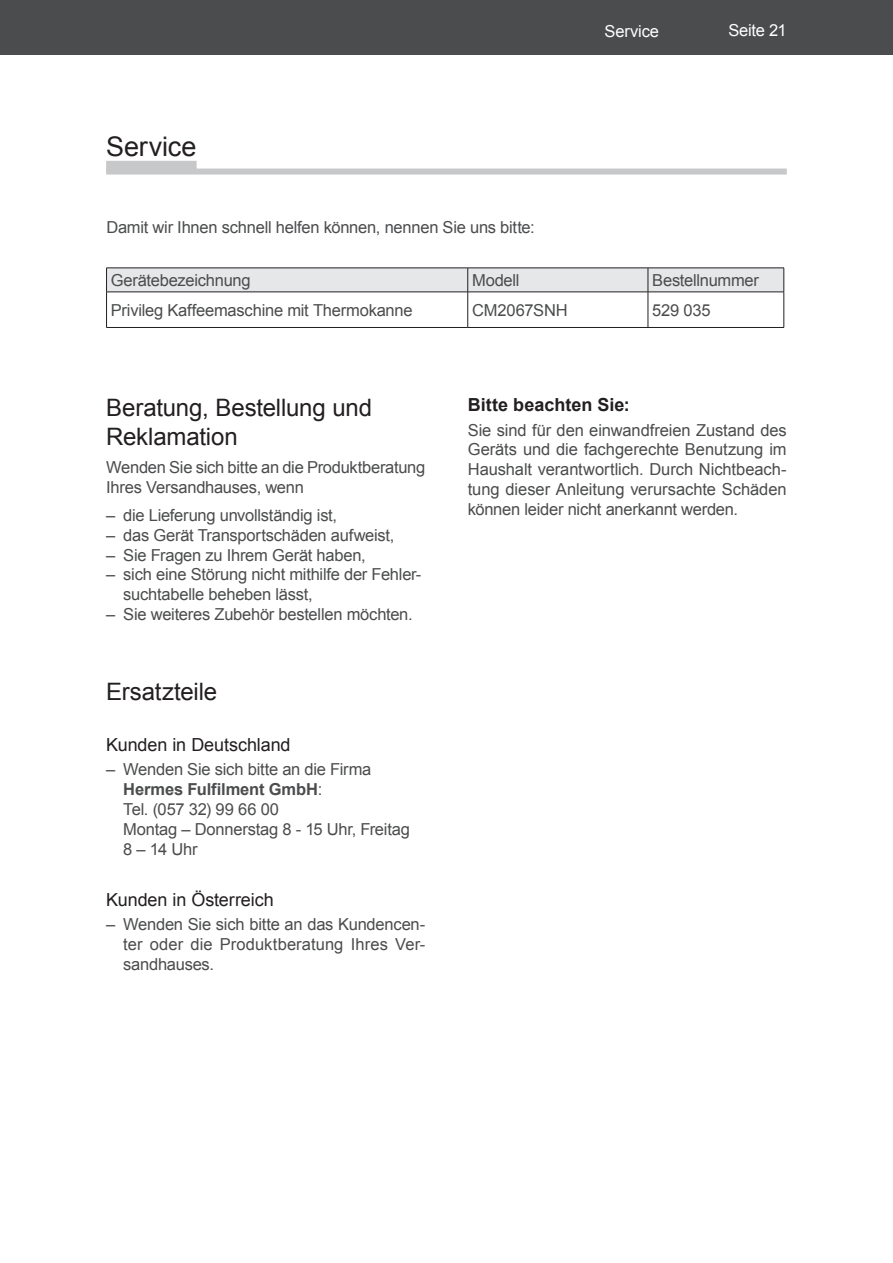
<style>
.page{position:relative;width:893px;height:1263px;background:#fff}
.page>*{position:absolute;margin:0;border:0;box-sizing:border-box;transform-origin:0 0}
.t1{font:27px "Arial";letter-spacing:-.005em;color:#231f20}
.t2{font:24px/28.8px "Arial";letter-spacing:-.005em;color:#231f20}
.t3{font:18px "Arial";letter-spacing:-.005em;color:#231f20}
.t4{font:700 18px "Arial";color:#231f20}
.t5{font:16.5px/19.8px "Arial";letter-spacing:-.015em;color:#4b4c4d}
.t6{font:16.5px "Arial";letter-spacing:-.015em;color:#fff}
.s1{font-weight:700}
</style>
<div class="page">
<div style="left:0;top:0;width:893px;height:54px;background:#4b4c4d"></div>
<div style="left:106px;top:161px;width:91px;height:12px;background:#c7c8ca"></div>
<div style="left:106px;top:169px;width:681px;height:6px;background:#c7c8ca"></div>
<hr style="left:106px;top:327px;width:362px;height:1px;background:#231f20">
<hr style="left:468px;top:327px;width:316px;height:1px;background:#231f20">
<svg style="left:106px;top:268px;width:678px;height:59px"></svg>
<hr style="left:106px;top:292px;width:678px;height:1px;background:#231f20">
<h1 class="t1" style="left:106px;top:131px;width:92px">Service</h1>
<p class="t6" style="left:605px;top:22px;width:56px">Service</p>
<p class="t6" style="left:728px;top:22px;width:60px">Seite 21</p>
<p class="t5" style="left:106px;top:218px;width:430px">Damit wir Ihnen schnell helfen können, nennen Sie uns bitte:</p>
<p class="t5" style="left:111px;top:270px;width:141px">Gerätebezeichnung</p>
<p class="t5" style="left:472px;top:270px;width:49px">Modell</p>
<p class="t5" style="left:652px;top:270px;width:108px">Bestellnummer</p>
<p class="t5" style="left:111px;top:300px;width:303px">Privileg Kaffeemaschine mit Thermokanne</p>
<p class="t5" style="left:472px;top:300px;width:97px">CM2067SNH</p>
<p class="t5" style="left:652px;top:300px;width:60px">529 035</p>
<h2 class="t2" style="left:106px;top:393px;width:267px">Beratung, Bestellung und<br>Reklamation</h2>
<p class="t5" style="left:106px;top:457px;width:320px">Wenden Sie sich bitte an die Produktberatung<br>Ihres Versandhauses, wenn</p>
<p class="t5" style="left:106px;top:505px;width:232px">– die Lieferung unvollständig ist,</p>
<p class="t5" style="left:106px;top:525px;width:290px">– das Gerät Transportschäden aufweist,</p>
<p class="t5" style="left:106px;top:545px;width:261px">– Sie Fragen zu Ihrem Gerät haben,</p>
<p class="t5" style="left:123px;top:565px;width:300px;text-indent:-17px">– sich eine Störung nicht mithilfe der Fehler&shy;suchtabelle beheben lässt,</p>
<p class="t5" style="left:106px;top:604px;width:308px">– Sie weiteres Zubehör bestellen möchten.</p>
<h2 class="t2" style="left:106px;top:677px;width:113px">Ersatzteile</h2>
<p class="t3" style="left:106px;top:735px;width:186px">Kunden in Deutschland</p>
<p class="t5" style="left:123px;top:760px;width:288px;text-indent:-17px">– Wenden Sie sich bitte an die Firma<br><span class="s1">Hermes Fulfilment GmbH</span>:<br>Tel. (057 32) 99 66 00<br>Montag – Donnerstag 8 - 15 Uhr, Freitag<br>8 – 14 Uhr</p>
<p class="t3" style="left:106px;top:890px;width:169px">Kunden in Österreich</p>
<p class="t5" style="left:123px;top:914px;width:303px;text-align:justify;text-indent:-17px">– Wenden Sie sich bitte an das Kundencen&shy;ter oder die Produktberatung Ihres Ver&shy;sandhauses.</p>
<p class="t4" style="left:468px;top:395px;width:164px">Bitte beachten Sie:</p>
<p class="t5" style="left:468px;top:420px;width:321px;text-align:justify">Sie sind für den einwandfreien Zustand des Geräts und die fach ge rech te Benutzung im Haushalt verantwortlich. Durch Nichtbeach&shy;tung dieser Anleitung ver ur sach te Schäden können leider nicht anerkannt werden.</p>
</div>
